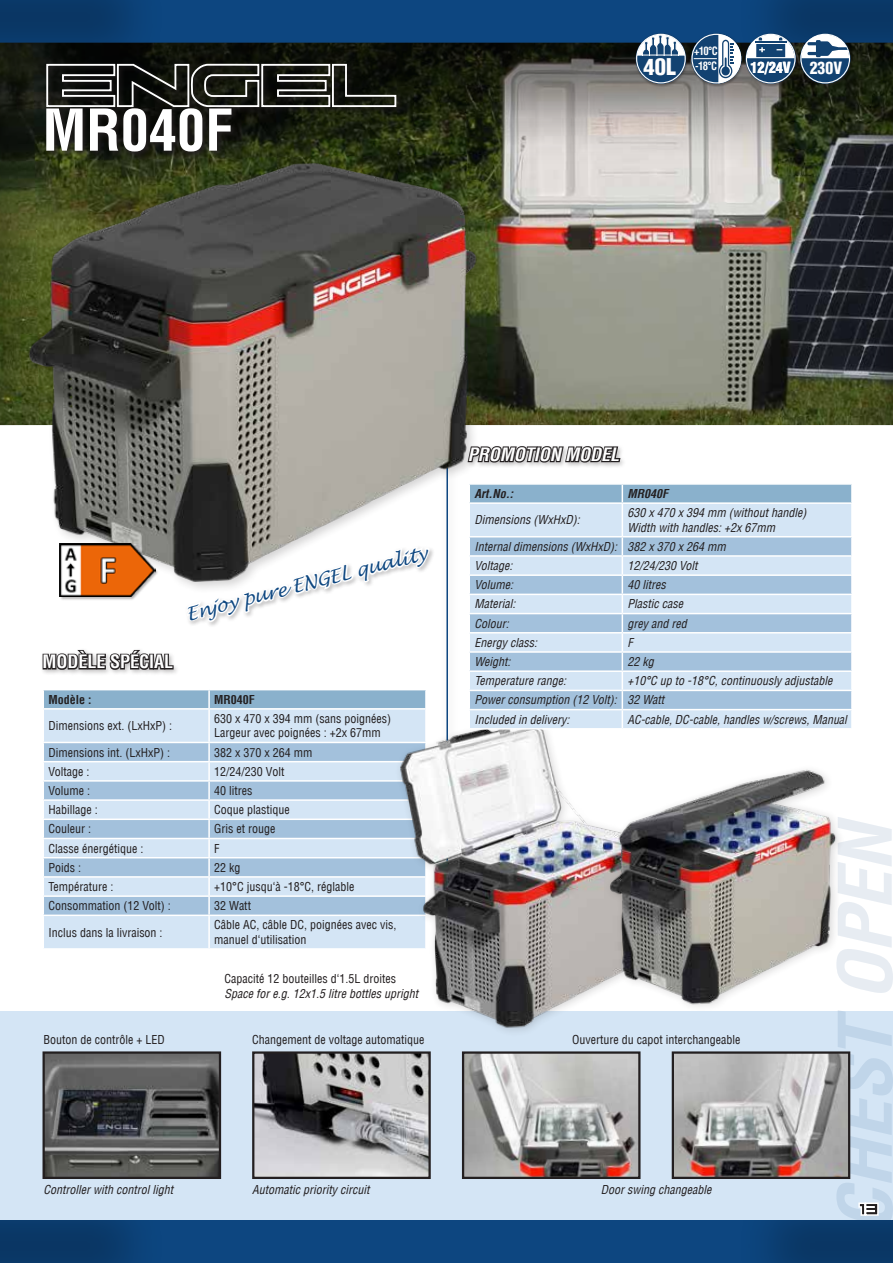
<style>
.page{position:relative;width:893px;height:1263px;background:#fff}
.page>*{position:absolute;margin:0;border:0;box-sizing:border-box;transform-origin:0 0}
.t1{font:700 condensed 56.25px "Helvetica LT";color:#fff}
.t2{font:italic 18.15px "TR Lucida Handwriting";color:#0d4680}
.t3{font:italic 700 condensed 18px "Helvetica LT";color:#fff}
.t4{font:700 condensed 18px "Helvetica LT";color:#fff}
.t5{font:900 condensed 15px "Helvetica LT";color:#fff;scale:.95 1}
.t6{font:condensed 12px/14.4px "Helvetica LT";color:#231f20}
.t7{font:italic condensed 12px/19.2px "Helvetica LT";color:#231f20}
.t8{font:italic 700 condensed 12px "Helvetica LT";color:#231f20}
.t9{font:700 condensed 12px "Helvetica LT";color:#231f20}
.t10{font:700 condensed 11.25px/15px "Helvetica LT";color:#fff;text-align:right;scale:.95 1}
.s1{font-weight:900;font-size:22.5px}
.s2{font-size:16.5px}
</style>
<div class="page">
<div style="left:0;top:0;width:893px;height:44px;background:#231f20;opacity:.3"></div>
<div style="left:0;top:40px;width:893px;height:385px;background:#231f20;opacity:.6"></div>
<div style="left:0;top:1011px;width:893px;height:223px;background:#d4e5f5"></div>
<div style="left:0;top:1218px;width:893px;height:45px;background:#231f20;opacity:.3"></div>
<svg style="left:858px;top:1202px;width:21px;height:14px"></svg>
<img style="left:46px;top:1054px;width:172px;height:122px">
<div style="left:43px;top:1051px;width:178px;height:128px;border:2px solid #231f20"></div>
<img style="left:255px;top:1054px;width:173px;height:122px">
<div style="left:252px;top:1051px;width:179px;height:128px;border:2px solid #231f20"></div>
<img style="left:465px;top:1054px;width:172px;height:122px">
<div style="left:462px;top:1051px;width:178px;height:128px;border:2px solid #231f20"></div>
<img style="left:675px;top:1054px;width:172px;height:122px">
<div style="left:672px;top:1051px;width:178px;height:128px;border:2px solid #231f20"></div>
<svg style="left:44px;top:61px;width:359px;height:53px;background:#11140b"></svg>
<svg style="left:45px;top:63px;width:352px;height:45px;background:#3d3f3a"></svg>
<svg style="left:43px;top:106px;width:197px;height:41px;background:#1c1b19"></svg>
<hr style="left:446px;top:442px;width:2px;height:555px;background:#0d4680">
<img style="left:20px;top:147px;width:477px;height:450px">
<div style="left:44px;top:716px;width:350px;height:26px;background:#d4e5f5"></div>
<hr style="left:208px;top:710px;width:2px;height:32px;background:#fff">
<svg style="left:41px;top:536px;width:393px;height:180px"></svg>
<hr style="left:43px;top:708px;width:166px;height:2px;background:#fff">
<hr style="left:43px;top:710px;width:1px;height:32px;background:#fff">
<hr style="left:209px;top:708px;width:218px;height:2px;background:#fff">
<hr style="left:425px;top:710px;width:2px;height:32px;background:#fff">
<svg style="left:43px;top:743px;width:351px;height:205px;background:#c2d7ea"></svg>
<hr style="left:43px;top:916px;width:1px;height:32px;background:#fff">
<div style="left:394px;top:715px;width:265px;height:322px;background:#231f20;opacity:.2"></div>
<img style="left:397px;top:717px;width:258px;height:317px">
<img style="left:597px;top:761px;width:242px;height:250px">
<div style="left:470px;top:517px;width:381px;height:19px;background:#d4e5f5"></div>
<hr style="left:622px;top:504px;width:1px;height:32px;background:#fff">
<hr style="left:468px;top:536px;width:154px;height:1px;background:#fff">
<svg style="left:466px;top:438px;width:386px;height:79px"></svg>
<hr style="left:468px;top:502px;width:154px;height:2px;background:#fff">
<hr style="left:468px;top:504px;width:2px;height:32px;background:#fff">
<hr style="left:622px;top:502px;width:231px;height:2px;background:#fff">
<hr style="left:851px;top:504px;width:2px;height:32px;background:#fff">
<svg style="left:468px;top:537px;width:384px;height:192px;background:#c1d7ea"></svg>
<div style="left:635px;top:33px;width:218px;height:54px;background:#231f20;opacity:.4"></div>
<svg style="left:636px;top:34px;width:214px;height:49px"></svg>
<hr style="left:637px;top:55px;width:48px;height:1px;background:#fff">
<h1 class="t1" style="left:43px;top:95px;width:192px">MR040F</h1>
<p class="t10" style="left:644px;top:44px;width:80px">+10°C<br><span class="s1">40L</span> -18°C</p>
<p class="t5" style="left:750px;top:58px;width:98px">12/24V <span class="s2">230V</span></p>
<h3 class="t4" style="left:43px;top:650px;width:132px">MODÈLE SPÉCIAL</h3>
<h2 class="t2" style="left:183px;top:602px;width:249px;rotate:-14deg">Enjoy pure ENGEL quality</h2>
<p class="t9" style="left:48px;top:692px;width:45px">Modèle :</p>
<p class="t9" style="left:214px;top:692px;width:42px">MR040F</p>
<p class="t6" style="left:48px;top:718px;width:125px">Dimensions ext. (LxHxP) :</p>
<p class="t6" style="left:214px;top:711px;width:178px">630 x 470 x 394 mm (sans poignées)<br>Largeur avec poignées : +2x 67mm</p>
<p class="t6" style="left:48px;top:745px;width:123px">Dimensions int. (LxHxP) :</p>
<p class="t6" style="left:214px;top:745px;width:100px">382 x 370 x 264 mm</p>
<p class="t6" style="left:48px;top:764px;width:43px">Voltage :</p>
<p class="t6" style="left:214px;top:764px;width:72px">12/24/230 Volt</p>
<p class="t6" style="left:48px;top:783px;width:43px">Volume :</p>
<p class="t6" style="left:214px;top:783px;width:40px">40 litres</p>
<p class="t6" style="left:48px;top:802px;width:51px">Habillage :</p>
<p class="t6" style="left:214px;top:802px;width:77px">Coque plastique</p>
<p class="t6" style="left:48px;top:822px;width:44px">Couleur :</p>
<p class="t6" style="left:214px;top:822px;width:63px">Gris et rouge</p>
<p class="t6" style="left:48px;top:841px;width:96px">Classe énergétique :</p>
<p class="t6" style="left:214px;top:841px;width:7px">F</p>
<p class="t6" style="left:48px;top:860px;width:34px">Poids :</p>
<p class="t6" style="left:214px;top:860px;width:28px">22 kg</p>
<p class="t6" style="left:48px;top:879px;width:67px">Température :</p>
<p class="t6" style="left:214px;top:879px;width:142px">+10°C jusqu‘à -18°C, réglable</p>
<p class="t6" style="left:48px;top:898px;width:124px">Consommation (12 Volt) :</p>
<p class="t6" style="left:214px;top:898px;width:38px">32 Watt</p>
<p class="t6" style="left:48px;top:925px;width:116px">Inclus dans la livraison :</p>
<p class="t6" style="left:214px;top:918px;width:184px">Câble AC, câble DC, poignées avec vis, manuel d‘utilisation</p>
<p class="t6" style="left:224px;top:972px;width:173px">Capacité 12 bouteilles d‘1.5L droites</p>
<p class="t7" style="left:224px;top:984px;width:195px">Space for e.g. 12x1.5 litre bottles upright</p>
<p class="t6" style="left:43px;top:1033px;width:123px">Bouton de contrôle + LED</p>
<p class="t6" style="left:252px;top:1033px;width:174px">Changement de voltage automatique</p>
<h3 class="t3" style="left:468px;top:443px;width:153px">PROMOTION MODEL</h3>
<p class="t8" style="left:474px;top:486px;width:40px">Art.No.:</p>
<p class="t8" style="left:627px;top:486px;width:42px">MR040F</p>
<p class="t7" style="left:474px;top:510px;width:107px">Dimensions (WxHxD):</p>
<p class="t7" style="left:627px;top:506px;width:180px;line-height:14.4px">630 x 470 x 394 mm (without handle)<br>Width with handles: +2x 67mm</p>
<p class="t7" style="left:474px;top:537px;width:253px">Internal dimensions (WxHxD): 382 x 370 x 264 mm<br>Voltage:</p>
<p class="t7" style="left:627px;top:556px;width:72px">12/24/230 Volt</p>
<p class="t7" style="left:474px;top:575px;width:40px">Volume:</p>
<p class="t7" style="left:627px;top:575px;width:40px">40 litres</p>
<p class="t7" style="left:474px;top:594px;width:42px">Material:</p>
<p class="t7" style="left:627px;top:594px;width:57px">Plastic case</p>
<p class="t7" style="left:474px;top:614px;width:36px">Colour:</p>
<p class="t7" style="left:627px;top:614px;width:61px">grey and red</p>
<p class="t7" style="left:474px;top:633px;width:64px">Energy class:</p>
<p class="t7" style="left:627px;top:633px;width:7px">F</p>
<p class="t7" style="left:474px;top:652px;width:38px">Weight:</p>
<p class="t7" style="left:627px;top:652px;width:28px">22 kg</p>
<p class="t7" style="left:474px;top:671px;width:93px">Temperature range:</p>
<p class="t7" style="left:474px;top:671px;width:359px;text-indent:153px">+10°C up to -18°C, continuously adjustable<br>Power consumption (12 Volt): 32 Watt<br>Included in delivery:</p>
<p class="t7" style="left:627px;top:710px;width:221px">AC-cable, DC-cable, handles w/screws, Manual</p>
<p class="t6" style="left:572px;top:1033px;width:170px">Ouverture du capot interchangeable</p>
<p class="t7" style="left:43px;top:1180px;width:131px">Controller with control light</p>
<p class="t7" style="left:252px;top:1180px;width:119px">Automatic priority circuit</p>
<p class="t7" style="left:601px;top:1180px;width:112px">Door swing changeable</p>
</div>
